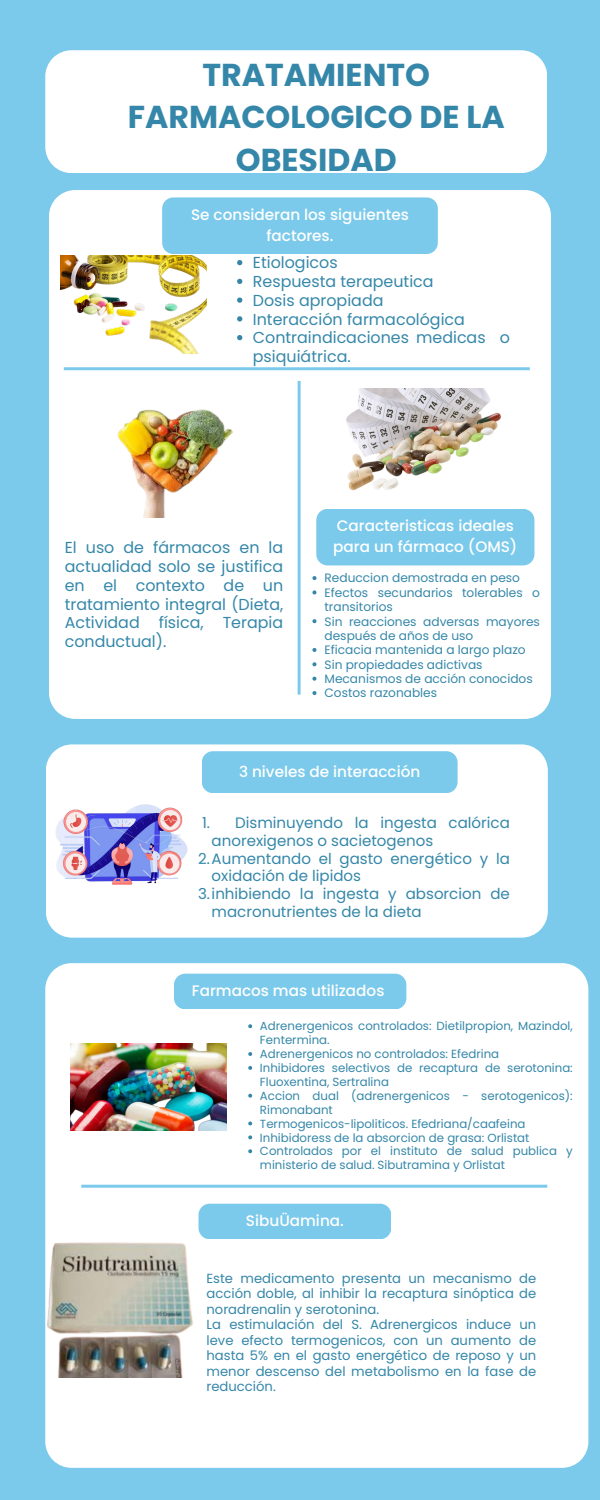
<style>
.page{position:relative;width:600px;height:1500px;background:#7ccaeb}
.page>*{position:absolute;margin:0;border:0;box-sizing:border-box;transform-origin:0 0}
.t1{font:700 31.6px/42.7px "Poppins";color:#3587a9;text-align:center}
.t2{font:15.9px/18.8px "Poppins";color:#3587a9}
.t3{font:500 15.2px/21px "Poppins";color:#fff;text-align:center}
.t4{font:15.1px/17.8px "Poppins";color:#3587a9}
.t5{font:13.2px/15.5px "Poppins";color:#3587a9}
.t6{font:12.2px/14.4px "Poppins";color:#3587a9}
.t7{font:11.8px/13.9px "Poppins";color:#3587a9}
</style>
<div class="page">
<div style="left:45px;top:50px;width:502px;height:123px;background:#fff"></div>
<div style="left:49px;top:190px;width:502px;height:529px;background:#fff"></div>
<div style="left:162px;top:197px;width:276px;height:57px;background:#7ccaeb;border-radius:11px"></div>
<hr style="left:64px;top:367px;width:466px;height:3px;background:#7ccaeb">
<hr style="left:298px;top:381px;width:3px;height:314px;background:#7ccaeb">
<div style="left:316px;top:509px;width:218px;height:56px;background:#7ccaeb;border-radius:11px"></div>
<div style="left:46px;top:744px;width:502px;height:194px;background:#fff"></div>
<div style="left:45px;top:963px;width:543px;height:505px;background:#fff"></div>
<svg style="left:202px;top:751px;width:256px;height:42px"></svg>
<hr style="left:81px;top:1185px;width:466px;height:3px;background:#7ccaeb">
<svg style="left:174px;top:974px;width:232px;height:35px"></svg>
<svg style="left:199px;top:1204px;width:192px;height:35px"></svg>
<img style="left:60px;top:256px;width:147px;height:98px">
<img style="left:81px;top:391px;width:178px;height:127px">
<img style="left:339px;top:388px;width:171px;height:114px">
<img style="left:49px;top:795px;width:145px;height:97px">
<img style="left:71px;top:1044px;width:155px;height:87px">
<img style="left:45px;top:1241px;width:169px;height:136px">
<svg style="left:237px;top:260px;width:5px;height:5px"></svg>
<svg style="left:237px;top:279px;width:5px;height:5px"></svg>
<svg style="left:237px;top:298px;width:5px;height:5px"></svg>
<svg style="left:237px;top:316px;width:5px;height:6px"></svg>
<svg style="left:237px;top:335px;width:5px;height:5px"></svg>
<svg style="left:312px;top:576px;width:4px;height:4px"></svg>
<svg style="left:312px;top:590px;width:4px;height:4px"></svg>
<svg style="left:312px;top:619px;width:4px;height:4px"></svg>
<svg style="left:312px;top:648px;width:4px;height:4px"></svg>
<svg style="left:312px;top:662px;width:4px;height:4px"></svg>
<svg style="left:312px;top:677px;width:4px;height:4px"></svg>
<svg style="left:312px;top:691px;width:4px;height:4px"></svg>
<svg style="left:248px;top:1024px;width:4px;height:4px"></svg>
<svg style="left:248px;top:1052px;width:4px;height:4px"></svg>
<svg style="left:248px;top:1066px;width:4px;height:4px"></svg>
<svg style="left:248px;top:1094px;width:4px;height:4px"></svg>
<svg style="left:248px;top:1122px;width:4px;height:3px"></svg>
<svg style="left:248px;top:1135px;width:4px;height:4px"></svg>
<svg style="left:248px;top:1149px;width:4px;height:4px"></svg>
<p class="t1" style="left:128px;top:53px;width:378px">TRATAMIENTO<br>FARMACOLOGICO DE LA<br>OBESIDAD</p>
<h1 class="t3" style="left:191px;top:204px;width:219px">Se consideran los siguientes factores.</h1>
<p class="t2" style="left:253px;top:253px;width:86px">Etiologicos</p>
<p class="t2" style="left:253px;top:272px;width:182px">Respuesta terapeutica</p>
<p class="t2" style="left:253px;top:291px;width:132px">Dosis apropiada</p>
<p class="t2" style="left:253px;top:310px;width:214px">Interacción farmacológica</p>
<h3 class="t2" style="left:253px;top:328px;width:259px">Contraindicaciones medicas o psiquiátrica.</h3>
<p class="t2" style="left:65px;top:538px;width:220px;text-align:justify">El uso de fármacos en la actualidad solo se justifica en el contexto de un tratamiento integral (Dieta, Actividad física, Terapia conductual).</p>
<h2 class="t3" style="left:333px;top:516px;width:186px;text-align:left">Caracteristicas ideales para un fármaco (OMS)</h2>
<p class="t6" style="left:325px;top:571px;width:197px">Reduccion demostrada en peso</p>
<h2 class="t6" style="left:325px;top:585px;width:217px">Efectos secundarios tolerables o transitorios</h2>
<p class="t6" style="left:325px;top:614px;width:217px">Sin reacciones adversas mayores después de años de uso</p>
<p class="t6" style="left:325px;top:643px;width:203px">Eficacia mantenida a largo plazo</p>
<p class="t6" style="left:325px;top:657px;width:160px">Sin propiedades adictivas</p>
<p class="t6" style="left:325px;top:672px;width:210px">Mecanismos de acción conocidos</p>
<p class="t6" style="left:325px;top:686px;width:114px">Costos razonables</p>
<p class="t3" style="left:239px;top:761px;width:183px">3 niveles de interacción</p>
<p class="t4" style="left:212px;top:814px;width:300px;text-indent:24px">Disminuyendo la ingesta calórica anorexigenos o sacietogenos</p>
<p class="t4" style="left:202px;top:814px;width:9px">1.</p>
<p class="t4" style="left:212px;top:849px;width:300px;text-indent:-13px">2.Aumentando el gasto energético y la oxidación de lipidos</p>
<h2 class="t4" style="left:212px;top:885px;width:300px;text-indent:-14px">3.inhibiendo la ingesta y absorcion de macronutrientes de la dieta</h2>
<p class="t3" style="left:192px;top:980px;width:194px">Farmacos mas utilizados</p>
<p class="t7" style="left:260px;top:1019px;width:314px">Adrenergenicos controlados: Dietilpropion, Mazindol,<br>Fentermina.</p>
<p class="t7" style="left:260px;top:1047px;width:241px">Adrenergenicos no controlados: Efedrina</p>
<p class="t7" style="left:260px;top:1061px;width:314px">Inhibidores selectivos de recaptura de serotonina:<br>Fluoxentina, Sertralina</p>
<p class="t7" style="left:260px;top:1089px;width:314px">Accion dual (adrenergenicos - serotogenicos):<br>Rimonabant</p>
<h2 class="t7" style="left:260px;top:1117px;width:267px">Termogenicos-lipoliticos. Efedriana/caafeina</h2>
<p class="t7" style="left:260px;top:1130px;width:271px">Inhibidoress de la absorcion de grasa: Orlistat</p>
<p class="t7" style="left:260px;top:1144px;width:314px">Controlados por el instituto de salud publica y ministerio de salud. Sibutramina y Orlistat</p>
<p class="t3" style="left:246px;top:1210px;width:99px">SibuÜamina.</p>
<p class="t5" style="left:207px;top:1270px;width:331px">Este medicamento presenta un mecanismo de acción doble, al inhibir la recaptura sinóptica de noradrenalin y serotonina.<br>La estimulación del S. Adrenergicos induce un leve efecto termogenicos, con un aumento de hasta 5% en el gasto energético de reposo y un menor descenso del metabolismo en la fase de reducción.</p>
</div>
